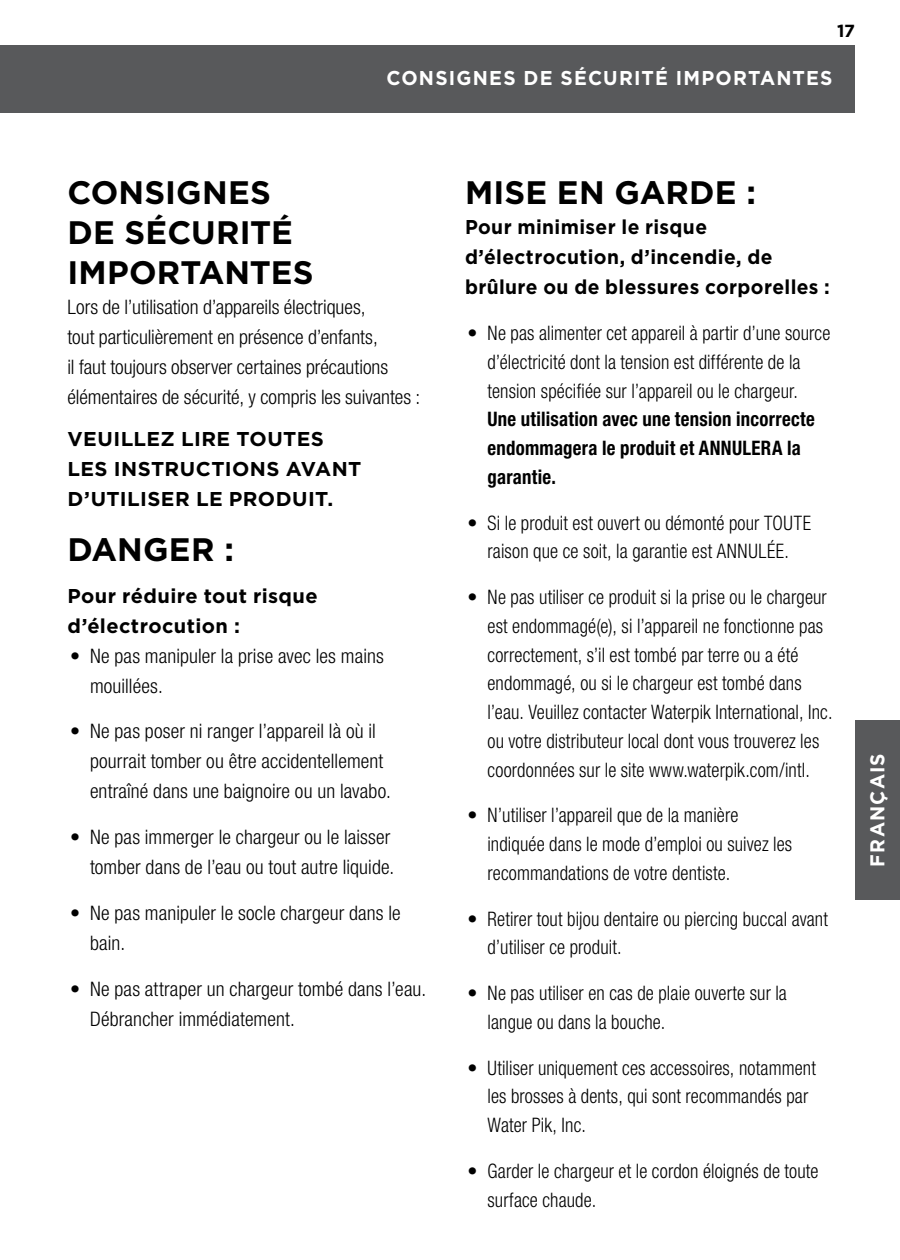
<style>
.page{position:relative;width:900px;height:1260px;background:#fff}
.page>*{position:absolute;margin:0;border:0;box-sizing:border-box;transform-origin:0 0}
.t1{font:700 32.5px/40px "Gotham";letter-spacing:.005em;color:#000}
.t2{font:300 condensed 20px/28.8px "Helvetica Neue LT Pro";letter-spacing:.005em;color:#000}
.t3{font:700 20px/30px "Gotham";letter-spacing:.02em;color:#000}
.t4{font:700 20px/30px "Gotham";letter-spacing:.02em;color:#000;scale:.96 1}
.t5{font:700 condensed 20px/28.8px "Helvetica Neue LT Pro";letter-spacing:.015em;color:#000;scale:.94 1}
.t6{font:700 20px "Gotham";letter-spacing:.06em;color:#fff;scale:.96 1}
.t7{font:700 17.5px "Gotham";color:#000}
</style>
<div class="page">
<div style="left:0;top:45px;width:855px;height:67px;background:#58595b"></div>
<div style="left:855px;top:720px;width:45px;height:180px;background:#58595b"></div>
<p class="t7" style="left:837px;top:19px;width:19px">17</p>
<p class="t6" style="left:387px;top:65px;width:466px">CONSIGNES DE SÉCURITÉ IMPORTANTES</p>
<h1 class="t1" style="left:68px;top:173px;width:247px">CONSIGNES<br>DE SÉCURITÉ<br>IMPORTANTES</h1>
<p class="t2" style="left:68px;top:292px;width:354px;line-height:30px">Lors de l’utilisation d’appareils électriques,<br>tout particulièrement en présence d’enfants,<br>il faut toujours observer certaines précautions élémentaires de sécurité, y compris les suivantes :</p>
<p class="t3" style="left:68px;top:423px;width:295px">VEUILLEZ LIRE TOUTES<br>LES INSTRUCTIONS AVANT<br>D’UTILISER LE PRODUIT.</p>
<h1 class="t1" style="left:68px;top:530px;width:168px">DANGER :</h1>
<p class="t3" style="left:68px;top:580px;width:252px">Pour réduire tout risque d’électrocution :</p>
<p class="t2" style="left:90px;top:640px;width:295px;line-height:30px;text-indent:-20px">• Ne pas manipuler la prise avec les mains mouillées.</p>
<p class="t2" style="left:90px;top:716px;width:303px;line-height:30px;text-indent:-20px">• Ne pas poser ni ranger l’appareil là où il pourrait tomber ou être accidentellement entraîné dans une baignoire ou un lavabo.</p>
<p class="t2" style="left:70px;top:822px;width:326px;line-height:30px;text-align:right">• Ne pas immerger le chargeur ou le laisser tomber dans de l’eau ou tout autre liquide.</p>
<p class="t2" style="left:90px;top:898px;width:312px;line-height:30px;text-indent:-20px">• Ne pas manipuler le socle chargeur dans le bain.</p>
<p class="t2" style="left:90px;top:974px;width:338px;line-height:30px;text-indent:-20px">• Ne pas attraper un chargeur tombé dans l’eau.<br>Débrancher immédiatement.</p>
<h1 class="t1" style="left:465px;top:173px;width:292px">MISE EN GARDE :</h1>
<p class="t4" style="left:465px;top:212px;width:382px">Pour minimiser le risque d’électrocution, d’incendie, de brûlure ou de blessures corporelles :</p>
<p class="t2" style="left:488px;top:319px;width:345px;text-indent:-20px">• Ne pas alimenter cet appareil à partir d’une source d’électricité dont la tension est différente de la tension spécifiée sur l’appareil ou le chargeur.</p>
<p class="t5" style="left:488px;top:405px;width:350px">Une utilisation avec une tension incorrecte endommagera le produit et ANNULERA la garantie.</p>
<p class="t2" style="left:468px;top:508px;width:345px;text-align:center">• Si le produit est ouvert ou démonté pour TOUTE raison que ce soit, la garantie est ANNULÉE.</p>
<p class="t2" style="left:488px;top:583px;width:347px;text-indent:-20px">• Ne pas utiliser ce produit si la prise ou le chargeur est endommagé(e), si l’appareil ne fonctionne pas correctement, s’il est tombé par terre ou a été endommagé, ou si le chargeur est tombé dans l’eau. Veuillez contacter Waterpik International, Inc. ou votre distributeur local dont vous trouverez les coordonnées sur le site www.waterpik.com/intl.</p>
<p class="t2" style="left:488px;top:801px;width:306px;text-indent:-20px">• N’utiliser l’appareil que de la manière indiquée dans le mode d’emploi ou suivez les recommandations de votre dentiste.</p>
<p class="t2" style="left:488px;top:904px;width:342px;text-indent:-20px">• Retirer tout bijou dentaire ou piercing buccal avant d’utiliser ce produit.</p>
<p class="t2" style="left:488px;top:979px;width:301px;text-indent:-20px">• Ne pas utiliser en cas de plaie ouverte sur la langue ou dans la bouche.</p>
<p class="t2" style="left:488px;top:1053px;width:330px;text-indent:-20px">• Utiliser uniquement ces accessoires, notamment les brosses à dents, qui sont recommandés par<br>Water Pik, Inc.</p>
<p class="t2" style="left:488px;top:1156px;width:333px;text-indent:-20px">• Garder le chargeur et le cordon éloignés de toute surface chaude.</p>
<p class="t6" style="left:864px;top:867px;width:119px;rotate:-90deg">FRANÇAIS</p>
</div>
